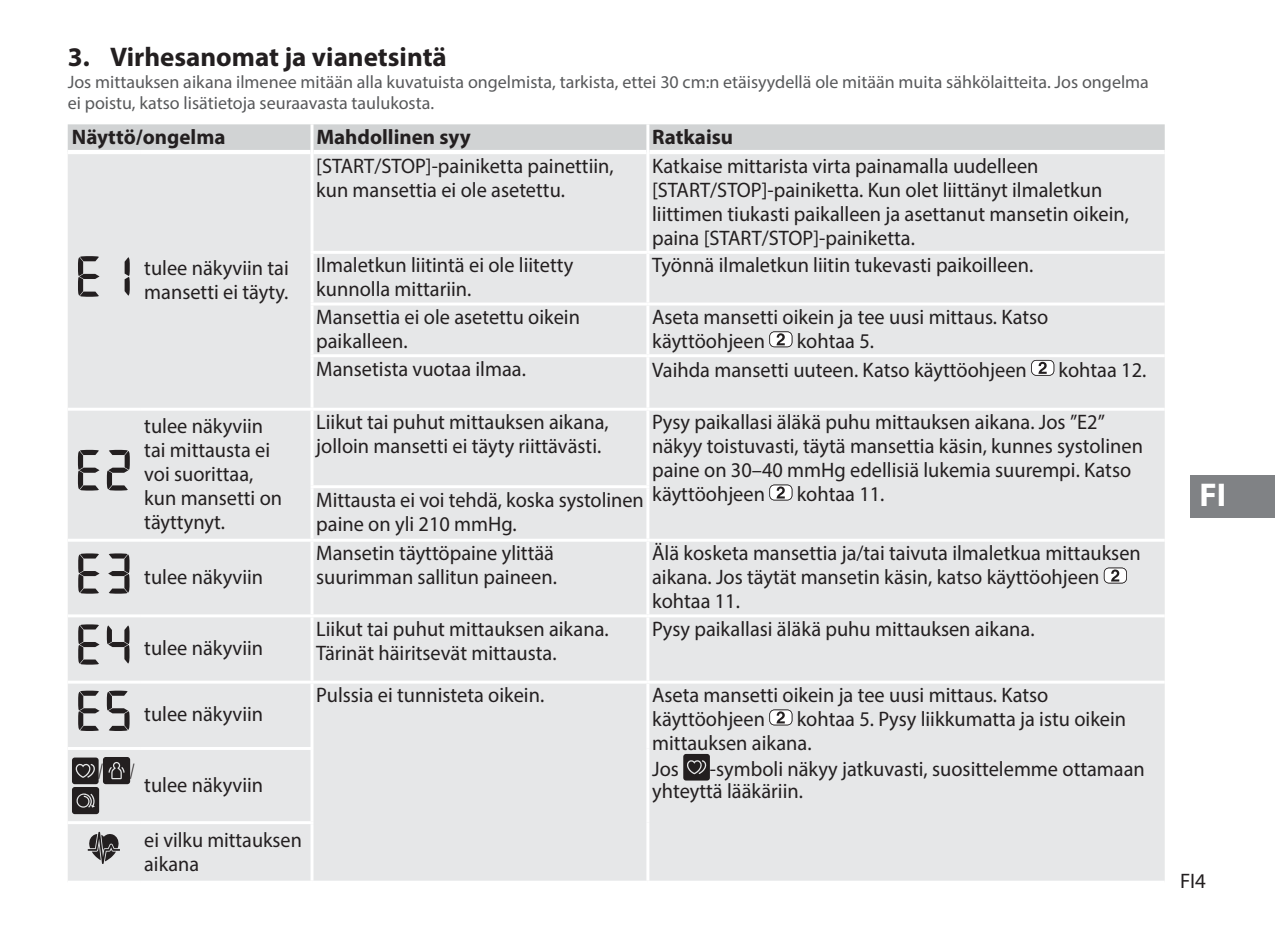
<style>
.page{position:relative;width:1275px;height:936px;background:#fff}
.page>*{position:absolute;margin:0;border:0;box-sizing:border-box;transform-origin:0 0}
.t1{font:700 33px "Myriad Pro";color:#fff}
.t2{font:700 27px "Myriad Pro";color:#231f20}
.t3{font:21px/24px "Myriad Pro";color:#231f20}
.t4{font:700 21px "Myriad Pro";color:#231f20}
.t5{font:21px/24px "Myriad Pro";color:#231f20;scale:.96 1}
.t6{font:21px "Myriad Pro";color:#231f20;scale:.6 1}
.t7{font:18px/21px "Myriad Pro";color:#58595b}
</style>
<div class="page">
<div style="left:1190px;top:475px;width:85px;height:43px;background:#808285"></div>
<div style="left:68px;top:124px;width:1097px;height:28px;background:#d1d3d4"></div>
<div style="left:68px;top:154px;width:1097px;height:727px;background:#e6e7e8"></div>
<hr style="left:68px;top:150px;width:72px;height:4px;background:#fff">
<hr style="left:140px;top:150px;width:171px;height:4px;background:#fff">
<hr style="left:314px;top:150px;width:332px;height:4px;background:#fff">
<hr style="left:649px;top:150px;width:516px;height:4px;background:#fff">
<hr style="left:311px;top:124px;width:2px;height:28px;background:#fff">
<hr style="left:646px;top:124px;width:3px;height:28px;background:#fff">
<hr style="left:311px;top:251px;width:337px;height:3px;background:#fff">
<hr style="left:648px;top:251px;width:517px;height:3px;background:#fff">
<hr style="left:311px;top:303px;width:337px;height:3px;background:#fff">
<hr style="left:648px;top:303px;width:517px;height:3px;background:#fff">
<hr style="left:311px;top:354px;width:337px;height:3px;background:#fff">
<hr style="left:648px;top:354px;width:517px;height:3px;background:#fff">
<hr style="left:312px;top:408px;width:336px;height:3px;background:#fff">
<hr style="left:648px;top:408px;width:517px;height:3px;background:#fff">
<hr style="left:311px;top:485px;width:338px;height:3px;background:#fff">
<hr style="left:312px;top:539px;width:336px;height:3px;background:#fff">
<hr style="left:648px;top:539px;width:517px;height:3px;background:#fff">
<hr style="left:312px;top:614px;width:336px;height:3px;background:#fff">
<hr style="left:648px;top:614px;width:517px;height:3px;background:#fff">
<hr style="left:312px;top:681px;width:336px;height:3px;background:#fff">
<hr style="left:648px;top:681px;width:517px;height:3px;background:#fff">
<hr style="left:646px;top:152px;width:3px;height:99px;background:#fff">
<hr style="left:646px;top:254px;width:3px;height:49px;background:#fff">
<hr style="left:646px;top:306px;width:3px;height:48px;background:#fff">
<hr style="left:646px;top:357px;width:3px;height:51px;background:#fff">
<hr style="left:646px;top:411px;width:3px;height:74px;background:#fff">
<hr style="left:646px;top:488px;width:3px;height:51px;background:#fff">
<hr style="left:646px;top:542px;width:3px;height:72px;background:#fff">
<hr style="left:646px;top:617px;width:3px;height:64px;background:#fff">
<hr style="left:646px;top:684px;width:3px;height:64px;background:#fff">
<hr style="left:646px;top:748px;width:3px;height:75px;background:#fff">
<hr style="left:646px;top:823px;width:3px;height:58px;background:#fff">
<hr style="left:311px;top:152px;width:3px;height:99px;background:#fff">
<hr style="left:311px;top:254px;width:3px;height:49px;background:#fff">
<hr style="left:311px;top:306px;width:3px;height:48px;background:#fff">
<hr style="left:311px;top:357px;width:3px;height:51px;background:#fff">
<hr style="left:68px;top:408px;width:72px;height:3px;background:#fff">
<hr style="left:140px;top:408px;width:172px;height:3px;background:#fff">
<hr style="left:311px;top:411px;width:3px;height:74px;background:#fff">
<hr style="left:311px;top:488px;width:3px;height:51px;background:#fff">
<hr style="left:68px;top:539px;width:72px;height:3px;background:#fff">
<hr style="left:140px;top:539px;width:172px;height:3px;background:#fff">
<hr style="left:311px;top:542px;width:3px;height:72px;background:#fff">
<hr style="left:68px;top:614px;width:72px;height:3px;background:#fff">
<hr style="left:140px;top:614px;width:172px;height:3px;background:#fff">
<hr style="left:311px;top:617px;width:3px;height:64px;background:#fff">
<hr style="left:68px;top:681px;width:72px;height:3px;background:#fff">
<hr style="left:140px;top:681px;width:172px;height:3px;background:#fff">
<hr style="left:311px;top:684px;width:3px;height:63px;background:#fff">
<hr style="left:68px;top:747px;width:72px;height:3px;background:#fff">
<hr style="left:140px;top:747px;width:174px;height:3px;background:#fff">
<hr style="left:311px;top:750px;width:3px;height:71px;background:#fff">
<hr style="left:68px;top:821px;width:72px;height:3px;background:#fff">
<hr style="left:140px;top:821px;width:174px;height:3px;background:#fff">
<hr style="left:311px;top:824px;width:3px;height:57px;background:#fff">
<svg style="left:78px;top:256px;width:22px;height:41px"></svg>
<svg style="left:125px;top:257px;width:5px;height:39px"></svg>
<svg style="left:769px;top:331px;width:23px;height:16px"></svg>
<svg style="left:1031px;top:360px;width:23px;height:16px"></svg>
<svg style="left:78px;top:450px;width:22px;height:41px"></svg>
<svg style="left:107px;top:450px;width:23px;height:41px"></svg>
<svg style="left:769px;top:485px;width:23px;height:15px"></svg>
<svg style="left:78px;top:553px;width:22px;height:41px"></svg>
<svg style="left:108px;top:553px;width:22px;height:41px"></svg>
<svg style="left:1104px;top:568px;width:23px;height:15px"></svg>
<svg style="left:78px;top:624px;width:22px;height:41px"></svg>
<svg style="left:107px;top:625px;width:23px;height:39px"></svg>
<svg style="left:78px;top:691px;width:22px;height:40px"></svg>
<svg style="left:107px;top:691px;width:23px;height:40px"></svg>
<svg style="left:769px;top:710px;width:23px;height:15px"></svg>
<svg style="left:683px;top:754px;width:27px;height:27px"></svg>
<svg style="left:72px;top:757px;width:58px;height:57px;background:#747273"></svg>
<svg style="left:88px;top:832px;width:32px;height:32px"></svg>
<p class="t2" style="left:68px;top:47px;width:381px">3. Virhesanomat ja vianetsintä</p>
<p class="t7" style="left:68px;top:73px;width:1083px">Jos mittauksen aikana ilmenee mitään alla kuvatuista ongelmista, tarkista, ettei 30 cm:n etäisyydellä ole mitään muita sähkölaitteita. Jos ongelma ei poistu, katso lisätietoja seuraavasta taulukosta.</p>
<p class="t4" style="left:72px;top:129px;width:155px">Näyttö/ongelma</p>
<p class="t4" style="left:316px;top:129px;width:156px">Mahdollinen syy</p>
<p class="t4" style="left:652px;top:129px;width:82px">Ratkaisu</p>
<p class="t3" style="left:144px;top:258px;width:146px">tulee näkyviin tai mansetti ei täyty.</p>
<p class="t3" style="left:316px;top:155px;width:299px">[START/STOP]-painiketta painettiin, kun mansettia ei ole asetettu.</p>
<p class="t3" style="left:652px;top:155px;width:478px">Katkaise mittarista virta painamalla uudelleen [START/STOP]-painiketta. Kun olet liittänyt ilmaletkun liittimen tiukasti paikalleen ja asettanut mansetin oikein, paina [START/STOP]-painiketta.</p>
<p class="t3" style="left:316px;top:255px;width:259px">Ilmaletkun liitintä ei ole liitetty kunnolla mittariin.</p>
<p class="t3" style="left:652px;top:255px;width:383px">Työnnä ilmaletkun liitin tukevasti paikoilleen.</p>
<p class="t3" style="left:316px;top:307px;width:265px">Mansettia ei ole asetettu oikein paikalleen.</p>
<p class="t3" style="left:652px;top:307px;width:398px">Aseta mansetti oikein ja tee uusi mittaus. Katso käyttöohjeen</p>
<p class="t3" style="left:797px;top:331px;width:79px">kohtaa 5.</p>
<p class="t3" style="left:316px;top:358px;width:211px">Mansetista vuotaa ilmaa.</p>
<p class="t3" style="left:652px;top:359px;width:376px">Vaihda mansetti uuteen. Katso käyttöohjeen</p>
<p class="t3" style="left:1059px;top:359px;width:89px">kohtaa 12.</p>
<p class="t3" style="left:144px;top:416px;width:139px">tulee näkyviin tai mittausta ei voi suorittaa, kun mansetti on täyttynyt.</p>
<p class="t3" style="left:316px;top:412px;width:294px">Liikut tai puhut mittauksen aikana, jolloin mansetti ei täyty riittävästi.</p>
<p class="t3" style="left:652px;top:412px;width:492px">Pysy paikallasi äläkä puhu mittauksen aikana. Jos ”E2” näkyy toistuvasti, täytä mansettia käsin, kunnes systolinen paine on 30–40 mmHg edellisiä lukemia suurempi. Katso</p>
<p class="t3" style="left:316px;top:489px;width:450px">Mittausta ei voi tehdä, koska systolinen käyttöohjeen</p>
<p class="t3" style="left:797px;top:484px;width:89px">kohtaa 11.</p>
<p class="t3" style="left:316px;top:513px;width:202px">paine on yli 210 mmHg.</p>
<p class="t3" style="left:144px;top:567px;width:120px">tulee näkyviin</p>
<p class="t3" style="left:144px;top:638px;width:120px">tulee näkyviin</p>
<p class="t3" style="left:144px;top:704px;width:120px">tulee näkyviin</p>
<p class="t6" style="left:99px;top:763px;width:9px">/</p>
<p class="t6" style="left:130px;top:763px;width:9px">/</p>
<p class="t3" style="left:144px;top:774px;width:120px">tulee näkyviin</p>
<p class="t5" style="left:144px;top:829px;width:166px">ei vilku mittauksen aikana</p>
<p class="t3" style="left:316px;top:543px;width:242px">Mansetin täyttöpaine ylittää suurimman sallitun paineen.</p>
<p class="t3" style="left:652px;top:543px;width:490px">Älä kosketa mansettia ja/tai taivuta ilmaletkua mittauksen aikana. Jos täytät mansetin käsin, katso käyttöohjeen kohtaa 11.</p>
<p class="t3" style="left:316px;top:619px;width:294px">Liikut tai puhut mittauksen aikana.<br>Tärinät häiritsevät mittausta.</p>
<p class="t3" style="left:652px;top:619px;width:384px">Pysy paikallasi äläkä puhu mittauksen aikana.</p>
<p class="t3" style="left:316px;top:685px;width:230px">Pulssia ei tunnisteta oikein.</p>
<p class="t3" style="left:652px;top:685px;width:398px">Aseta mansetti oikein ja tee uusi mittaus. Katso käyttöohjeen</p>
<p class="t3" style="left:652px;top:709px;width:476px;text-indent:145px">kohtaa 5. Pysy liikkumatta ja istu oikein mittauksen aikana.<br>Jos</p>
<p class="t3" style="left:652px;top:759px;width:494px;line-height:22.5px;text-indent:58px">-symboli näkyy jatkuvasti, suosittelemme ottamaan yhteyttä lääkäriin.</p>
<h1 class="t1" style="left:1200px;top:483px;width:28px">FI</h1>
<p class="t3" style="left:1180px;top:870px;width:28px">FI4</p>
</div>
